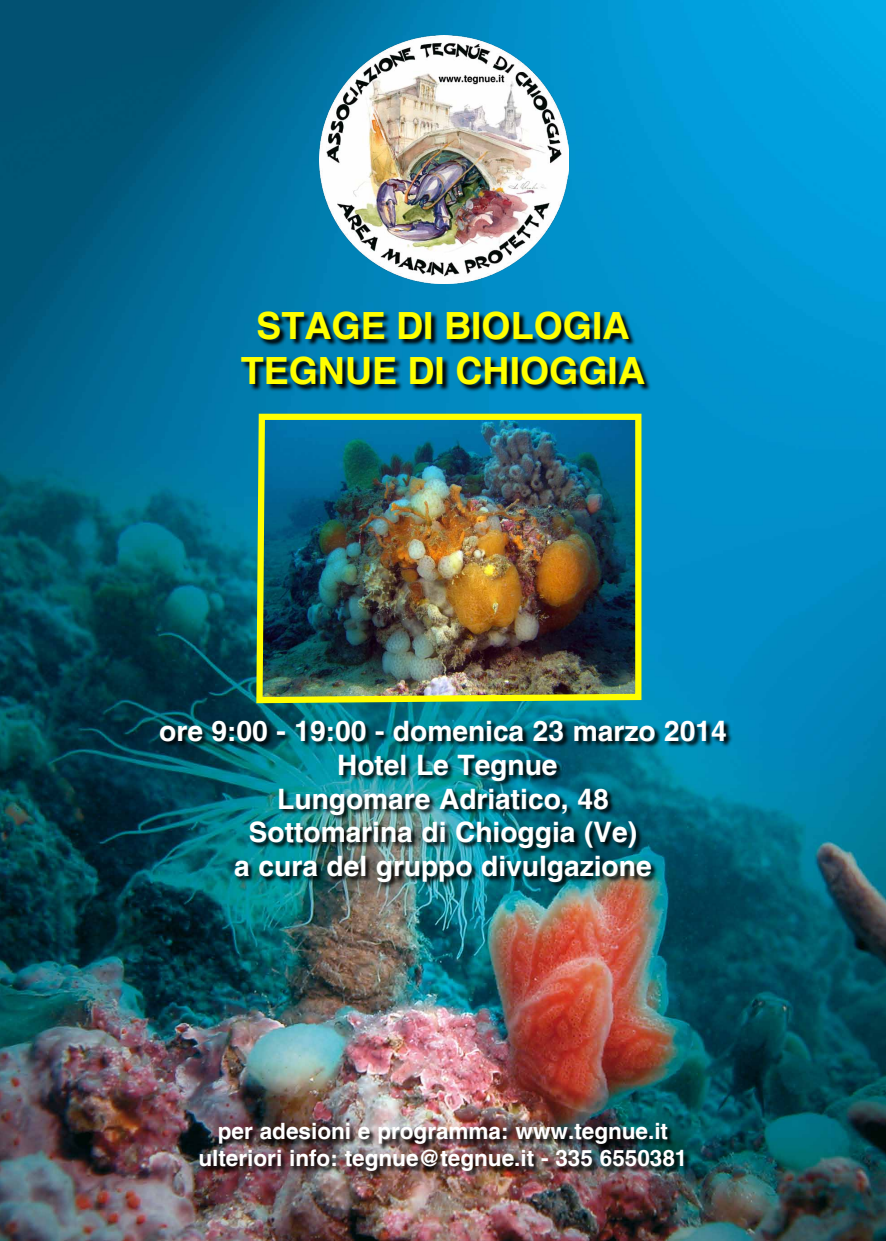
<style>
.page{position:relative;width:886px;height:1241px;background:#fff}
.page>*{position:absolute;margin:0;border:0;box-sizing:border-box;transform-origin:0 0}
.t1{font:700 37.5px/45px "Helvetica";color:#ff0;text-align:center}
.t2{font:700 28.12px/33.8px "Helvetica";color:#fff;text-align:center}
.t3{font:700 22.5px/27px "Helvetica";color:#fff;text-align:center}
</style>
<div class="page">
<img style="left:0;top:0;width:886px;height:1240px">
<svg style="left:241px;top:311px;width:411px;height:81px;background:#005f86"></svg>
<img style="left:160px;top:720px;width:573px;height:458px">
<img style="left:320px;top:35px;width:248px;height:248px">
<img style="left:253px;top:410px;width:391px;height:296px">
<h1 class="t1" style="left:241px;top:303px;width:406px">STAGE DI BIOLOGIA<br>TEGNUE DI CHIOGGIA</h1>
<p class="t2" style="left:159px;top:713px;width:569px">ore 9:00 - 19:00 - domenica 23 marzo 2014<br>Hotel Le Tegnue<br>Lungomare Adriatico, 48<br>Sottomarina di Chioggia (Ve)<br>a cura del gruppo divulgazione</p>
<p class="t3" style="left:198px;top:1117px;width:490px">per adesioni e programma: www.tegnue.it ulteriori info: tegnue@tegnue.it - 335 6550381</p>
</div>
